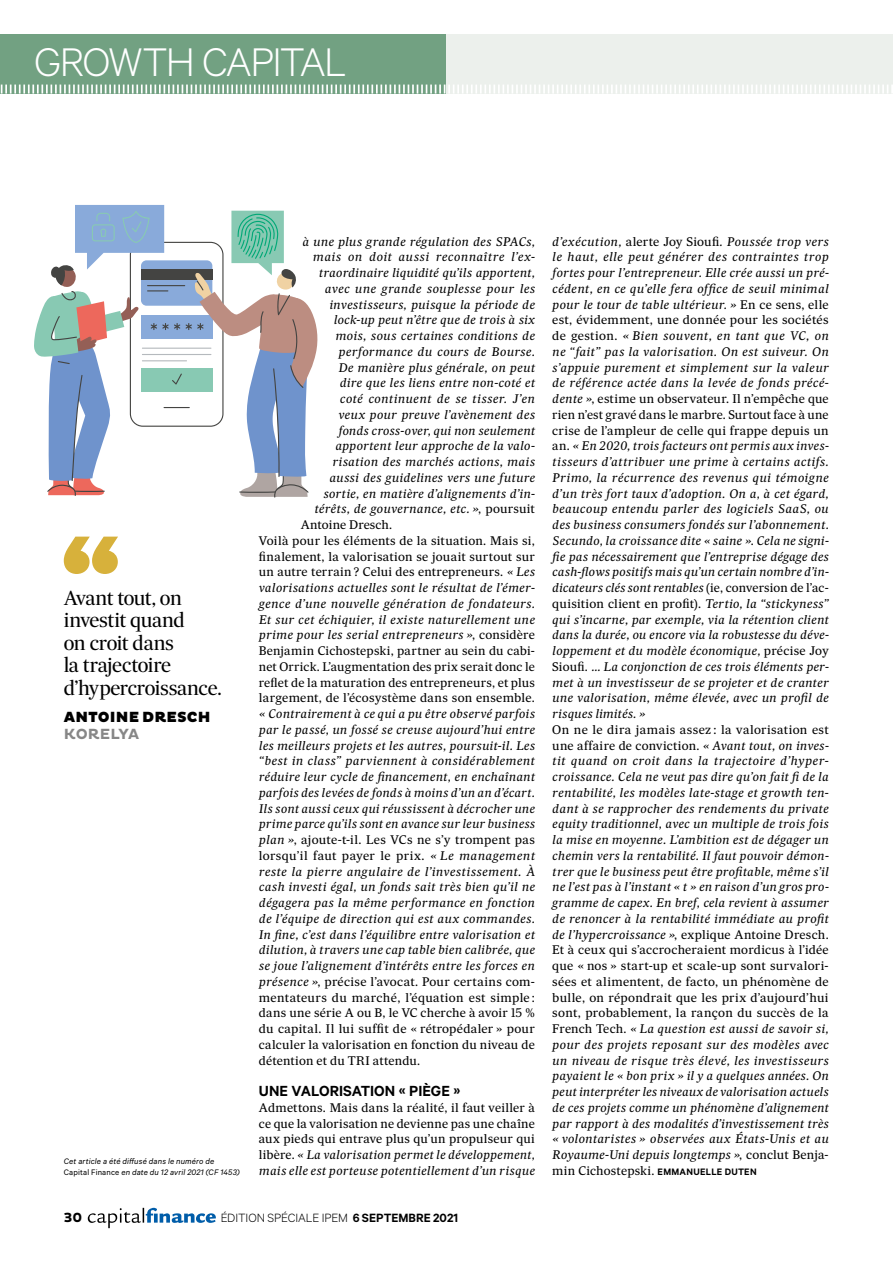
<style>
.page{position:relative;width:893px;height:1263px;background:#fff}
.page>*{position:absolute;margin:0;border:0;box-sizing:border-box;transform-origin:0 0}
.t1{font:300 45px "Calibre";letter-spacing:-.04em;color:#fff}
.t2{font:19.5px/22.5px "Sueca Headline";letter-spacing:-.025em;color:#000}
.t3{font:600 16.5px "Calibre";letter-spacing:.005em;color:#000}
.t4{font:900 15px "Pluto";letter-spacing:.005em;color:#000}
.t5{font:700 15px "Pluto";color:#878787}
.t6{font:300 13.5px "Calibre";letter-spacing:-.01em;color:#000}
.t7{font:700 13.5px "Pluto";color:#000}
.t8{font:italic 12px/15.8px "Sueca";letter-spacing:.025em;color:#000;text-align:justify}
.t9{font:12px/15.8px "Sueca";letter-spacing:.015em;color:#000;text-align:justify}
.t10{font:italic 9px/10.8px "Calibre";letter-spacing:.015em;color:#000}
.s1{font-style:normal}
.s2{font-style:italic}
.s3{font-weight:600}
.s4{font-family:"Calibre";font-weight:600;font-style:normal;font-size:10.5px}
</style>
<div class="page">
<svg style="left:88px;top:1208px;width:128px;height:20px"></svg>
<div style="left:0;top:34px;width:446px;height:60px;background:#72a182"></div>
<div style="left:446px;top:34px;width:447px;height:60px;background:#ecf0ec"></div>
<svg style="left:0;top:84px;width:893px;height:10px"></svg>
<svg style="left:34px;top:205px;width:284px;height:293px"></svg>
<svg style="left:64px;top:537px;width:54px;height:37px"></svg>
<h1 class="t1" style="left:34px;top:36px;width:314px">GROWTH CAPITAL</h1>
<h2 class="t2" style="left:64px;top:586px;width:159px">Avant tout, on investit quand<br>on croit dans<br>la trajectoire d’hypercroissance.</h2>
<p class="t4" style="left:64px;top:708px;width:148px">ANTOINE DRESCH</p>
<p class="t5" style="left:64px;top:725px;width:77px">KORELYA</p>
<p class="t10" style="left:64px;top:1155px;width:178px">Cet article a été diffusé dans le numéro de<br><span class="s1">Capital Finance</span> en date du 12 avril 2021 (CF 1453)</p>
<p class="t8" style="left:302px;top:233px;width:234px">à une plus grande régulation des SPACs,</p>
<p class="t8" style="left:313px;top:248px;width:224px">mais on doit aussi reconnaître l’ex-</p>
<p class="t8" style="left:319px;top:264px;width:218px">traordinaire liquidité qu’ils apportent,</p>
<p class="t8" style="left:325px;top:280px;width:211px">avec une grande souplesse pour les</p>
<p class="t8" style="left:329px;top:296px;width:207px">investisseurs, puisque la période de</p>
<p class="t8" style="left:334px;top:311px;width:202px">lock-up peut n’être que de trois à six</p>
<p class="t8" style="left:335px;top:327px;width:201px">mois, sous certaines conditions de</p>
<p class="t8" style="left:338px;top:343px;width:198px">performance du cours de Bourse.</p>
<p class="t8" style="left:338px;top:359px;width:198px">De manière plus générale, on peut</p>
<p class="t8" style="left:340px;top:374px;width:197px">dire que les liens entre non-coté et</p>
<p class="t8" style="left:340px;top:390px;width:196px">coté continuent de se tisser. J’en</p>
<p class="t8" style="left:338px;top:406px;width:198px">veux pour preuve l’avènement des</p>
<p class="t8" style="left:338px;top:422px;width:198px">fonds cross-over, qui non seulement</p>
<p class="t8" style="left:335px;top:437px;width:201px">apportent leur approche de la valo-</p>
<p class="t8" style="left:332px;top:453px;width:204px">risation des marchés actions, mais</p>
<p class="t8" style="left:329px;top:469px;width:207px">aussi des guidelines vers une future</p>
<p class="t8" style="left:323px;top:485px;width:213px">sortie, en matière d’alignements d’in-</p>
<p class="t8" style="left:314px;top:500px;width:222px">térêts, de gouvernance, etc. »<span class="s1">, poursuit</span></p>
<p class="t9" style="left:301px;top:516px;width:93px">Antoine Dresch.</p>
<p class="t9" style="left:259px;top:532px;width:277px">Voilà pour les éléments de la situation. Mais si,</p>
<p class="t9" style="left:259px;top:548px;width:278px">finalement, la valorisation se jouait surtout sur</p>
<p class="t9" style="left:259px;top:563px;width:277px">un autre terrain? Celui des entrepreneurs. <span class="s2">« Les</span></p>
<p class="t8" style="left:259px;top:579px;width:278px">valorisations actuelles sont le résultat de l’émer-</p>
<p class="t8" style="left:259px;top:595px;width:278px">gence d’une nouvelle génération de fondateurs.</p>
<p class="t8" style="left:259px;top:611px;width:278px">Et sur cet échiquier, il existe naturellement une</p>
<p class="t8" style="left:259px;top:626px;width:277px">prime pour les serial entrepreneurs »<span class="s1">, considère</span></p>
<p class="t9" style="left:259px;top:642px;width:278px">Benjamin Cichostepski, partner au sein du cabi-</p>
<p class="t9" style="left:259px;top:658px;width:278px">net Orrick. L’augmentation des prix serait donc le</p>
<p class="t9" style="left:259px;top:674px;width:278px">reflet de la maturation des entrepreneurs, et plus</p>
<p class="t9" style="left:259px;top:689px;width:277px">largement, de l’écosystème dans son ensemble.</p>
<p class="t8" style="left:259px;top:705px;width:278px">« Contrairement à ce qui a pu être observé parfois par le passé, un fossé se creuse aujourd’hui entre les meilleurs projets et les autres, poursuit-il. Les “best in class” parviennent à considérablement réduire leur cycle de financement, en enchaînant parfois des levées de fonds à moins d’un an d’écart.<br>Ils sont aussi ceux qui réussissent à décrocher une prime parce qu’ils sont en avance sur leur business plan »<span class="s1">, ajoute-t-il. Les VCs ne s’y trompent pas lorsqu’il faut payer le prix.</span> « Le management reste la pierre angulaire de l’investissement. À cash investi égal, un fonds sait très bien qu’il ne dégagera pas la même performance en fonction de l’équipe de direction qui est aux commandes.<br>In fine, c’est dans l’équilibre entre valorisation et dilution, à travers une cap table bien calibrée, que se joue l’alignement d’intérêts entre les forces en présence »<span class="s1">, précise l’avocat. Pour certains com&shy;mentateurs du marché, l’équation est simple : dans une série A ou B, le VC cherche à avoir 15 % du capital. Il lui suffit de « rétropédaler » pour calculer la valorisation en fonction du niveau de détention et du TRI attendu.</span></p>
<h3 class="t3" style="left:259px;top:1081px;width:203px">UNE VALORISATION « PIÈGE »</h3>
<p class="t9" style="left:259px;top:1099px;width:278px">Admettons. Mais dans la réalité, il faut veiller à ce que la valorisation ne devienne pas une chaîne aux pieds qui entrave plus qu’un propulseur qui libère. <span class="s2">« La valorisation permet le développement, mais elle est porteuse potentiellement d’un risque</span></p>
<p class="t7" style="left:64px;top:1210px;width:20px">30</p>
<p class="t6" style="left:221px;top:1210px;width:239px">ÉDITION SPÉCIALE IPEM <span class="s3">6 SEPTEMBRE 2021</span></p>
<p class="t8" style="left:552px;top:233px;width:278px">d’exécution, <span class="s1">alerte Joy Sioufi</span>. Poussée trop vers le haut, elle peut générer des contraintes trop fortes pour l’entrepreneur. Elle crée aussi un pré&shy;cédent, en ce qu’elle fera office de seuil minimal pour le tour de table ultérieur. » <span class="s1">En ce sens, elle est, évidemment, une donnée pour les sociétés de gestion.</span> « Bien souvent, en tant que VC, on ne “fait” pas la valorisation. On est suiveur. On s’appuie purement et simplement sur la valeur de référence actée dans la levée de fonds précé&shy;dente »<span class="s1">, estime un observateur. Il n’empêche que rien n’est gravé dans le marbre. Surtout face à une crise de l’ampleur de celle qui frappe depuis un an.</span> « En 2020, trois facteurs ont permis aux inves&shy;tisseurs d’attribuer une prime à certains actifs.<br>Primo, la récurrence des revenus qui témoigne d’un très fort taux d’adoption. On a, à cet égard, beaucoup entendu parler des logiciels SaaS, ou des business consumers fondés sur l’abonnement.<br>Secundo, la croissance dite « saine »<span class="s1">.</span> Cela ne signi&shy;fie pas nécessairement que l’entreprise dégage des cash-flows positifs mais qu’un certain nombre d’in&shy;dicateurs clés sont rentables <span class="s1">(ie, conversion de l’ac&shy;quisition client en profit).</span> Tertio, la “stickyness” qui s’incarne, par exemple, via la rétention client dans la durée, ou encore via la robustesse du déve&shy;loppement et du modèle économique, <span class="s1">précise Joy Sioufi.</span> … La conjonction de ces trois éléments per&shy;met à un investisseur de se projeter et de cranter une valorisation, même élevée, avec un profil de risques limités. »</p>
<p class="t8" style="left:552px;top:721px;width:278px"><span class="s1">On ne le dira jamais assez : la valorisation est une affaire de conviction.</span> « Avant tout, on inves&shy;tit quand on croit dans la trajectoire d’hyper&shy;croissance. Cela ne veut pas dire qu’on fait fi de la rentabilité, les modèles late-stage et growth ten&shy;dant à se rapprocher des rendements du private equity traditionnel, avec un multiple de trois fois la mise en moyenne. L’ambition est de dégager un chemin vers la rentabilité. Il faut pouvoir démon&shy;trer que le business peut être profitable, même s’il ne l’est pas à l’instant « t » en raison d’un gros pro&shy;gramme de capex. En bref, cela revient à assumer de renoncer à la rentabilité immédiate au profit de l’hypercroissance »<span class="s1">, explique Antoine Dresch.<br>Et à ceux qui s’accrocheraient mordicus à l’idée que « nos » start-up et scale-up sont survalori&shy;sées et alimentent, de facto, un phénomène de bulle, on répondrait que les prix d’aujourd’hui sont, probablement, la rançon du succès de la French Tech.</span> « La question est aussi de savoir si, pour des projets reposant sur des modèles avec un niveau de risque très élevé, les investisseurs payaient le « bon prix » il y a quelques années. On peut interpréter les niveaux de valorisation actuels de ces projets comme un phénomène d’alignement par rapport à des modalités d’investissement très « volontaristes » observées aux États-Unis et au Royaume-Uni depuis longtemps »<span class="s1">, conclut Benja&shy;min Cichostepski.</span> <span class="s4">EMMANUELLE DUTEN</span></p>
</div>
